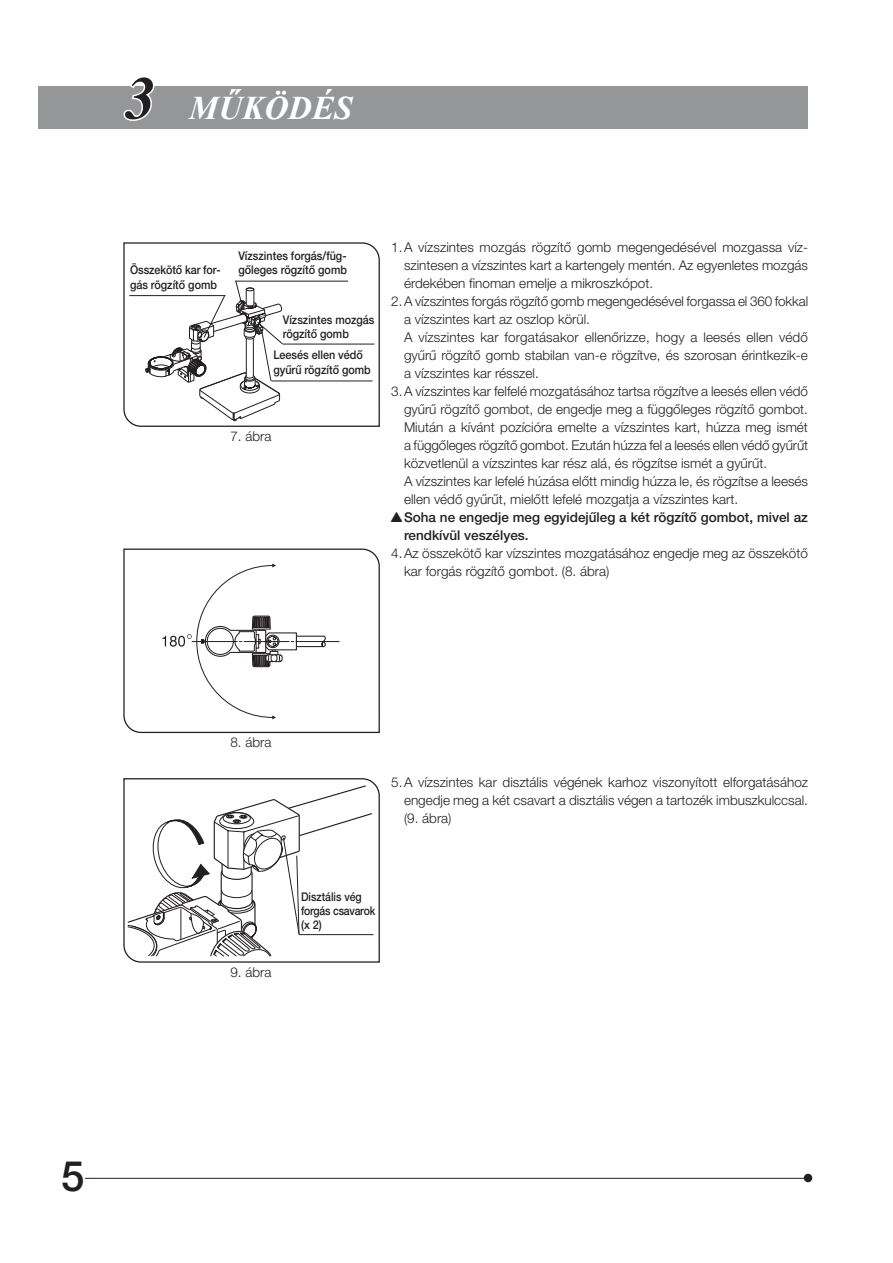
<style>
.page{position:relative;width:893px;height:1263px;background:#fff}
.page>*{position:absolute;margin:0;border:0;box-sizing:border-box;transform-origin:0 0}
.t1{font:500 42px "Helvetica Neue LT Pro";color:#231f20}
.big_headline{font:italic 700 33px "Times New Roman";color:#fff}
.no{font:300 13.5px/18px "Helvetica Neue LT Pro";color:#231f20;text-align:justify}
.no-2{font:500 13.5px/18px "Helvetica Neue LT Pro";color:#231f20}
.Fig{font:300 13.5px "Helvetica Neue LT Pro";color:#231f20}
.loose_txt{font:500 12px/14.2px "Helvetica Neue LT Pro";color:#231f20;scale:.9 1}
.loose_txt-2{font:500 12px/14.2px "Helvetica Neue LT Pro";letter-spacing:-.02em;color:#231f20;scale:.87 1}
</style>
<div class="page">
<div style="left:804px;top:1174px;width:8px;height:8px;background:#231f20;border-radius:50%"></div>
<hr style="left:85px;top:1178px;width:723px;height:1px;background:#231f20">
<svg style="left:123px;top:242px;width:257px;height:185px"></svg>
<svg style="left:123px;top:778px;width:257px;height:185px"></svg>
<div style="left:38px;top:86px;width:770px;height:42px;background:#949698"></div>
<svg style="left:123px;top:77px;width:32px;height:44px"></svg>
<svg style="left:123px;top:548px;width:257px;height:185px"></svg>
<svg style="left:162px;top:563px;width:177px;height:156px"></svg>
<hr style="left:283px;top:344px;width:91px;height:1px;background:#231f20">
<hr style="left:271px;top:381px;width:101px;height:1px;background:#231f20">
<hr style="left:235px;top:281px;width:113px;height:1px;background:#231f20">
<svg style="left:145px;top:280px;width:139px;height:141px"></svg>
<hr style="left:129px;top:295px;width:96px;height:1px;background:#231f20">
<hr style="left:299px;top:934px;width:74px;height:1px;background:#231f20">
<svg style="left:128px;top:785px;width:244px;height:171px"></svg>
<p class="big_headline" style="left:189px;top:85px;width:165px">MŰKÖDÉS</p>
<p class="loose_txt" style="left:130px;top:263px;width:102px">Összekötő kar for&shy;gás rögzítő gomb</p>
<p class="loose_txt" style="left:238px;top:248px;width:122px">Vízszintes forgás/füg&shy;gőleges rögzítő gomb</p>
<p class="loose_txt" style="left:283px;top:312px;width:104px">Vízszintes mozgás rögzítő gomb</p>
<p class="loose_txt" style="left:273px;top:348px;width:110px">Leesés ellen védő gyűrű rögzítő gomb</p>
<p class="Fig" style="left:230px;top:428px;width:43px">7. ábra</p>
<p class="no" style="left:404px;top:238px;width:405px;text-indent:-13px">1.A vízszintes mozgás rögzítő gomb megengedésével mozgassa víz&shy;szintesen a vízszintes kart a kartengely mentén. Az egyenletes mozgás érdekében finoman emelje a mikroszkópot.</p>
<p class="no" style="left:404px;top:292px;width:406px;text-indent:-13px">2.A vízszintes forgás rögzítő gomb megengedésével forgassa el 360 fokkal a vízszintes kart az oszlop körül.</p>
<p class="no" style="left:404px;top:328px;width:405px">A vízszintes kar forgatásakor ellenőrizze, hogy a leesés ellen védő gyűrű rögzítő gomb stabilan van-e rögzítve, és szorosan érintkezik-e a vízszintes kar résszel.</p>
<p class="no" style="left:404px;top:382px;width:406px;text-indent:-13px">3.A vízszintes kar felfelé mozgatásához tartsa rögzítve a leesés ellen védő gyűrű rögzítő gombot, de engedje meg a függőleges rögzítő gombot.<br>Miután a kívánt pozícióra emelte a vízszintes kart, húzza meg ismét a függőleges rögzítő gombot. Ezután húzza fel a leesés ellen védő gyűrűt közvetlenül a vízszintes kar rész alá, és rögzítse ismét a gyűrűt.</p>
<p class="no" style="left:404px;top:472px;width:405px">A vízszintes kar lefelé húzása előtt mindig húzza le, és rögzítse a leesés ellen védő gyűrűt, mielőtt lefelé mozgatja a vízszintes kart.</p>
<p class="no-2" style="left:404px;top:508px;width:405px">Soha ne engedje meg egyidejűleg a két rögzítő gombot, mivel az rendkívül veszélyes.</p>
<p class="no" style="left:404px;top:544px;width:405px;text-indent:-13px">4.Az összekötő kar vízszintes mozgatásához engedje meg az összekötő kar forgás rögzítő gombot. (8. ábra)</p>
<p class="Fig" style="left:230px;top:734px;width:43px">8. ábra</p>
<p class="Fig" style="left:230px;top:964px;width:43px">9. ábra</p>
<p class="no" style="left:404px;top:773px;width:406px;text-indent:-13px">5.A vízszintes kar disztális végének karhoz viszonyított elforgatásához engedje meg a két csavart a disztális végen a tartozék imbuszkulccsal. (9. ábra)</p>
<p class="loose_txt-2" style="left:301px;top:889px;width:87px">Disztális vég forgás csavarok</p>
<p class="loose_txt" style="left:301px;top:917px;width:25px">(x 2)</p>
<h1 class="t1" style="left:61px;top:1151px;width:25px">5</h1>
</div>
